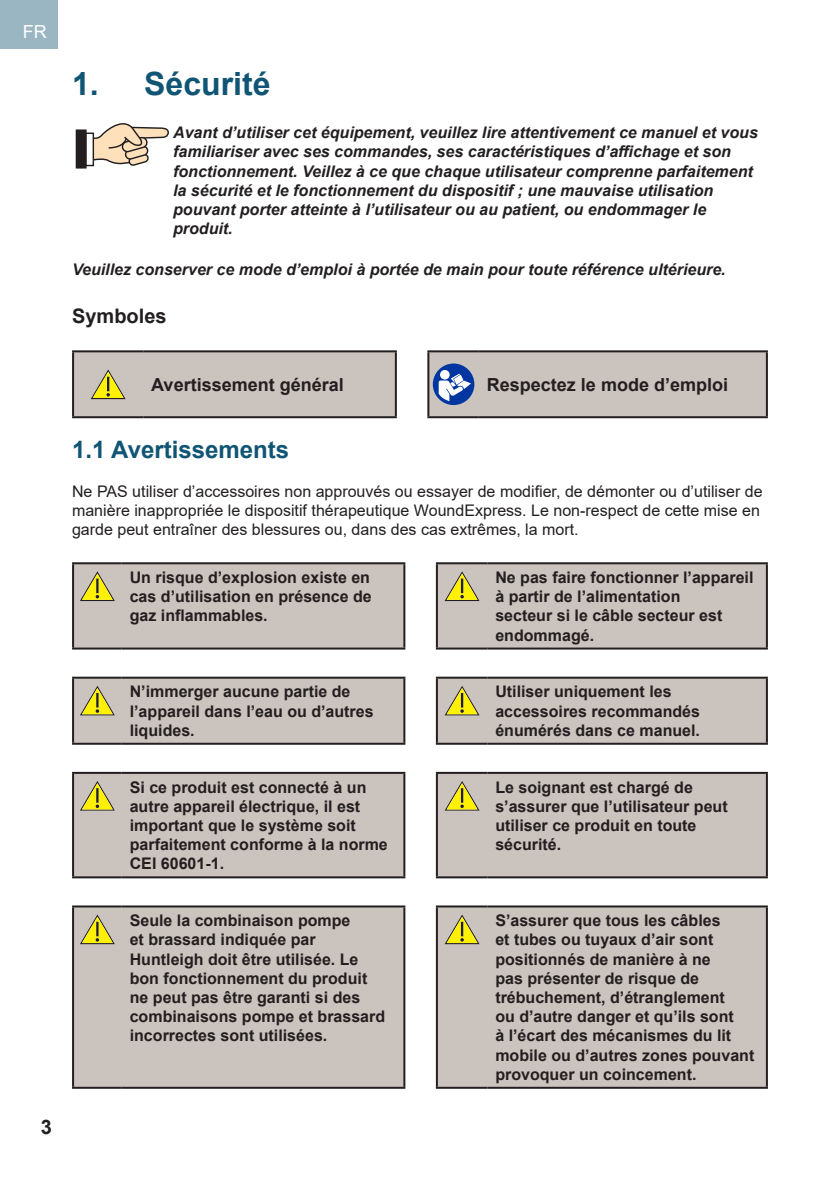
<style>
.page{position:relative;width:840px;height:1191px;background:#fff}
.page>*{position:absolute;margin:0;border:0;box-sizing:border-box;transform-origin:0 0}
.Main_Heading{font:700 32px "Arial";color:#115575}
.Sub_Heading{font:700 24px "Arial";color:#115575}
.Normal_Bold_10pt{font:700 20px "Arial";color:#231f20}
.Page_Number{font:700 20px "Arial";color:#231f20}
.Warning{font:700 18px "Arial";color:#231f20}
.t1{font:18px "Arial";color:#fff}
.Warning-2{font:700 16px/19.2px "Arial";color:#231f20}
.Bold_Italic{font:italic 700 16px/19.2px "Arial";color:#231f20}
.t2{font:16px/19.2px "Arial";color:#231f20}
</style>
<div class="page">
<div style="left:0;top:0;width:58px;height:49px;background:#9ab6c2"></div>
<svg style="left:91px;top:123px;width:78px;height:44px"></svg>
<div style="left:86px;top:133px;width:7px;height:32px;background:#fff"></div>
<div style="left:85px;top:133px;width:9px;height:33px;border:1px solid #231f20"></div>
<div style="left:76px;top:130px;width:10px;height:38px;background:#231f20"></div>
<div style="left:76px;top:129px;width:11px;height:40px;border:1px solid #231f20"></div>
<div style="left:74px;top:351px;width:691px;height:66px;background:#cbc3be"></div>
<hr style="left:72px;top:350px;width:71px;height:2px;background:#231f20">
<hr style="left:72px;top:352px;width:2px;height:64px;background:#231f20">
<hr style="left:143px;top:350px;width:253px;height:2px;background:#231f20">
<hr style="left:394px;top:352px;width:2px;height:64px;background:#231f20">
<hr style="left:427px;top:350px;width:51px;height:2px;background:#231f20">
<hr style="left:427px;top:352px;width:2px;height:64px;background:#231f20">
<hr style="left:478px;top:350px;width:289px;height:2px;background:#231f20">
<hr style="left:765px;top:352px;width:2px;height:64px;background:#231f20">
<hr style="left:427px;top:416px;width:51px;height:2px;background:#231f20">
<hr style="left:478px;top:416px;width:289px;height:2px;background:#231f20">
<hr style="left:72px;top:416px;width:71px;height:2px;background:#231f20">
<hr style="left:143px;top:416px;width:253px;height:2px;background:#231f20">
<svg style="left:91px;top:369px;width:35px;height:30px"></svg>
<svg style="left:432px;top:363px;width:42px;height:42px"></svg>
<div style="left:440px;top:370px;width:9px;height:9px;background:#fff;border-radius:50%"></div>
<svg style="left:438px;top:373px;width:33px;height:28px"></svg>
<svg style="left:73px;top:563px;width:693px;height:524px;fill:#cbc3be"></svg>
<hr style="left:72px;top:562px;width:50px;height:2px;background:#231f20">
<hr style="left:72px;top:564px;width:2px;height:83px;background:#231f20">
<hr style="left:122px;top:562px;width:283px;height:2px;background:#231f20">
<hr style="left:403px;top:564px;width:2px;height:83px;background:#231f20">
<hr style="left:435px;top:562px;width:52px;height:2px;background:#231f20">
<hr style="left:435px;top:564px;width:2px;height:83px;background:#231f20">
<hr style="left:487px;top:562px;width:280px;height:2px;background:#231f20">
<hr style="left:765px;top:564px;width:2px;height:83px;background:#231f20">
<hr style="left:72px;top:678px;width:2px;height:64px;background:#231f20">
<hr style="left:403px;top:678px;width:2px;height:64px;background:#231f20">
<hr style="left:435px;top:678px;width:2px;height:64px;background:#231f20">
<hr style="left:765px;top:678px;width:2px;height:64px;background:#231f20">
<hr style="left:72px;top:774px;width:2px;height:102px;background:#231f20">
<hr style="left:403px;top:774px;width:2px;height:102px;background:#231f20">
<hr style="left:435px;top:774px;width:2px;height:102px;background:#231f20">
<hr style="left:765px;top:774px;width:2px;height:102px;background:#231f20">
<hr style="left:72px;top:907px;width:2px;height:179px;background:#231f20">
<hr style="left:403px;top:907px;width:2px;height:179px;background:#231f20">
<hr style="left:435px;top:907px;width:2px;height:179px;background:#231f20">
<hr style="left:765px;top:907px;width:2px;height:179px;background:#231f20">
<hr style="left:72px;top:647px;width:50px;height:2px;background:#231f20">
<hr style="left:122px;top:647px;width:283px;height:2px;background:#231f20">
<hr style="left:435px;top:647px;width:52px;height:2px;background:#231f20">
<hr style="left:487px;top:647px;width:280px;height:2px;background:#231f20">
<hr style="left:72px;top:676px;width:50px;height:2px;background:#231f20">
<hr style="left:122px;top:676px;width:283px;height:2px;background:#231f20">
<hr style="left:435px;top:676px;width:52px;height:2px;background:#231f20">
<hr style="left:487px;top:676px;width:280px;height:2px;background:#231f20">
<hr style="left:72px;top:742px;width:50px;height:2px;background:#231f20">
<hr style="left:122px;top:742px;width:283px;height:2px;background:#231f20">
<hr style="left:435px;top:742px;width:52px;height:2px;background:#231f20">
<hr style="left:487px;top:742px;width:280px;height:2px;background:#231f20">
<hr style="left:72px;top:772px;width:50px;height:2px;background:#231f20">
<hr style="left:122px;top:772px;width:283px;height:2px;background:#231f20">
<hr style="left:435px;top:772px;width:52px;height:2px;background:#231f20">
<hr style="left:487px;top:772px;width:280px;height:2px;background:#231f20">
<hr style="left:72px;top:876px;width:50px;height:2px;background:#231f20">
<hr style="left:122px;top:876px;width:283px;height:2px;background:#231f20">
<hr style="left:435px;top:876px;width:52px;height:2px;background:#231f20">
<hr style="left:487px;top:876px;width:280px;height:2px;background:#231f20">
<hr style="left:72px;top:905px;width:50px;height:2px;background:#231f20">
<hr style="left:122px;top:905px;width:283px;height:2px;background:#231f20">
<hr style="left:435px;top:905px;width:52px;height:2px;background:#231f20">
<hr style="left:487px;top:905px;width:280px;height:2px;background:#231f20">
<hr style="left:72px;top:1086px;width:50px;height:2px;background:#231f20">
<hr style="left:122px;top:1086px;width:283px;height:2px;background:#231f20">
<hr style="left:435px;top:1086px;width:52px;height:2px;background:#231f20">
<hr style="left:487px;top:1086px;width:280px;height:2px;background:#231f20">
<svg style="left:80px;top:571px;width:35px;height:30px"></svg>
<svg style="left:444px;top:571px;width:35px;height:30px"></svg>
<svg style="left:80px;top:685px;width:35px;height:30px"></svg>
<svg style="left:444px;top:685px;width:35px;height:30px"></svg>
<svg style="left:80px;top:781px;width:35px;height:29px"></svg>
<svg style="left:444px;top:781px;width:35px;height:29px"></svg>
<svg style="left:80px;top:914px;width:35px;height:30px"></svg>
<svg style="left:444px;top:914px;width:35px;height:30px"></svg>
<p class="t1" style="left:23px;top:19px;width:25px">FR</p>
<p class="Page_Number" style="left:41px;top:1112px;width:13px">3</p>
<p class="Main_Heading" style="left:72px;top:62px;width:200px">1. Sécurité</p>
<p class="Bold_Italic" style="left:173px;top:123px;width:586px">Avant d’utiliser cet équipement, veuillez lire attentivement ce manuel et vous familiariser avec ses commandes, ses caractéristiques d’affichage et son fonctionnement. Veillez à ce que chaque utilisateur comprenne parfaitement la sécurité et le fonctionnement du dispositif ; une mauvaise utilisation pouvant porter atteinte à l’utilisateur ou au patient, ou endommager le produit.</p>
<p class="Bold_Italic" style="left:72px;top:260px;width:654px">Veuillez conserver ce mode d’emploi à portée de main pour toute référence ultérieure.</p>
<p class="Normal_Bold_10pt" style="left:72px;top:302px;width:96px">Symboles</p>
<p class="Warning" style="left:151px;top:372px;width:194px">Avertissement général</p>
<p class="Warning" style="left:486px;top:372px;width:243px">Respectez le mode d’emploi</p>
<p class="Sub_Heading" style="left:72px;top:433px;width:218px">1.1 Avertissements</p>
<p class="t2" style="left:72px;top:481px;width:691px">Ne PAS utiliser d’accessoires non approuvés ou essayer de modifier, de démonter ou d’utiliser de manière inappropriée le dispositif thérapeutique WoundExpress. Le non-respect de cette mise en garde peut entraîner des blessures ou, dans des cas extrêmes, la mort.</p>
<p class="Warning-2" style="left:130px;top:568px;width:243px;text-align:justify">Un risque d’explosion existe en cas d’utilisation en présence de gaz inflammables.</p>
<p class="Warning-2" style="left:495px;top:568px;width:259px">Ne pas faire fonctionner l’appareil à partir de l’alimentation<br>secteur si le câble secteur est endommagé.</p>
<p class="Warning-2" style="left:130px;top:682px;width:245px">N’immerger aucune partie de l’appareil dans l’eau ou d’autres liquides.</p>
<p class="Warning-2" style="left:495px;top:682px;width:206px">Utiliser uniquement les accessoires recommandés énumérés dans ce manuel.</p>
<p class="Warning-2" style="left:130px;top:777px;width:259px">Si ce produit est connecté à un autre appareil électrique, il est important que le système soit parfaitement conforme à la norme<br>CEI 60601-1.</p>
<p class="Warning-2" style="left:495px;top:777px;width:234px">Le soignant est chargé de s’assurer que l’utilisateur peut utiliser ce produit en toute sécurité.</p>
<p class="Warning-2" style="left:130px;top:911px;width:257px">Seule la combinaison pompe<br>et brassard indiquée par<br>Huntleigh doit être utilisée. Le bon fonctionnement du produit ne peut pas être garanti si des combinaisons pompe et brassard incorrectes sont utilisées.</p>
<p class="Warning-2" style="left:495px;top:911px;width:260px">S’assurer que tous les câbles<br>et tubes ou tuyaux d’air sont positionnés de manière à ne<br>pas présenter de risque de trébuchement, d’étranglement<br>ou d’autre danger et qu’ils sont<br>à l’écart des mécanismes du lit mobile ou d’autres zones pouvant provoquer un coincement.</p>
</div>
